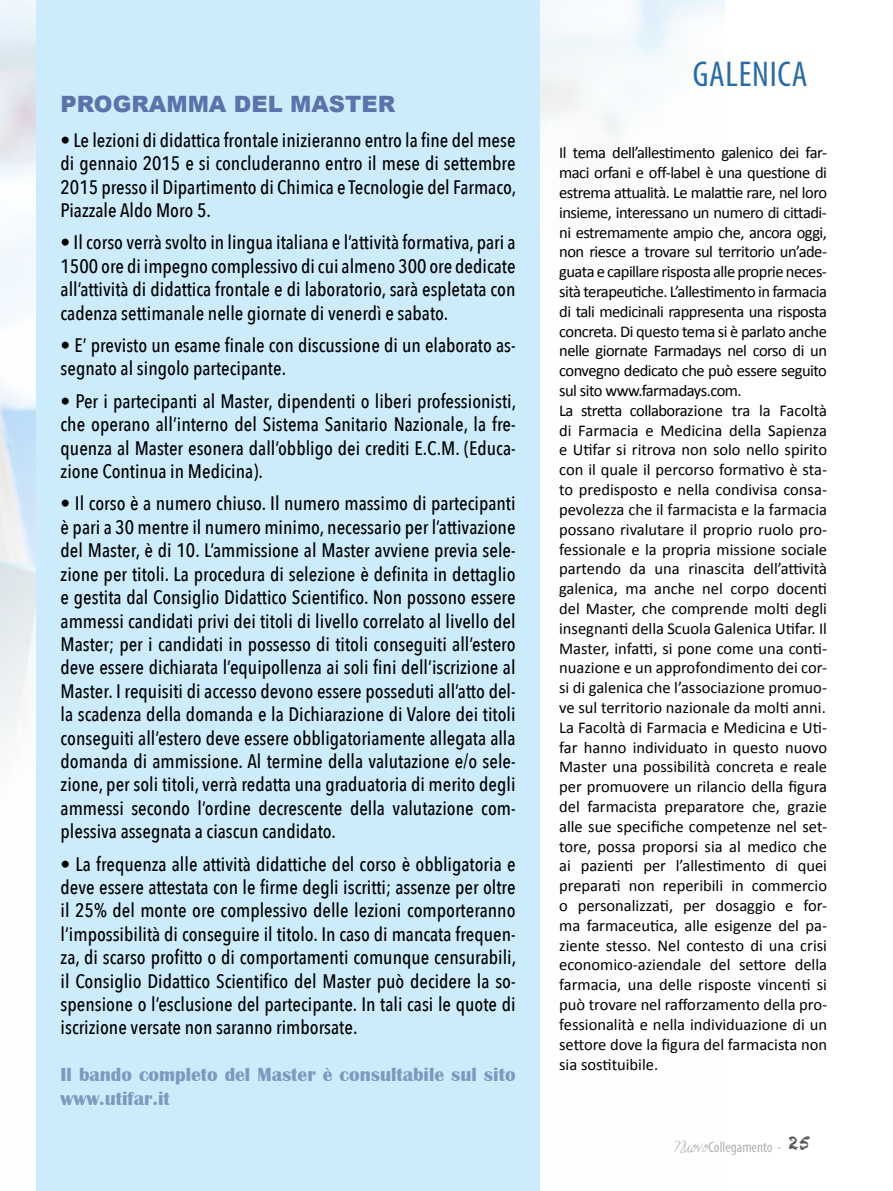
<style>
.page{position:relative;width:893px;height:1191px;background:#fff}
.page>*{position:absolute;margin:0;border:0;box-sizing:border-box;transform-origin:0 0}
.t1{font:condensed 36px "Myriad Pro";letter-spacing:.02em;color:#2a6ba7}
.t2{font:900 22.5px "Arial";color:#5974ab}
.t3{font:500 19.5px/23.4px "Avenir Next Condensed";color:#000;text-align:justify}
.t4{font:700 19.5px/23.4px "Britannic";color:#7e99bf}
.t5{font:16.5px/19.8px "Calibri";color:#000}
.t6{font:condensed 15px "Myriad Pro";color:#afb1b4}
.s1{font-family:"Sunshine In My Soul";font-stretch:normal}
</style>
<div class="page">
<div style="left:36px;top:0;width:504px;height:1191px;background:#ccecfc"></div>
<p class="t2" style="left:61px;top:87px;width:336px">PROGRAMMA DEL MASTER</p>
<p class="t3" style="left:61px;top:128px;width:457px">• Le lezioni di didattica frontale inizieranno entro la fine del mese di gennaio 2015 e si concluderanno entro il mese di settembre 2015 presso il Dipartimento di Chimica e Tecnologie del Farmaco, Piazzale Aldo Moro 5.</p>
<p class="t3" style="left:61px;top:231px;width:456px">• Il corso verrà svolto in lingua italiana e l’attività formativa, pari a 1500 ore di impegno complessivo di cui almeno 300 ore dedicate all’attività di didattica frontale e di laboratorio, sarà espletata con cadenza settimanale nelle giornate di venerdì e sabato.</p>
<p class="t3" style="left:61px;top:333px;width:456px">• E’ previsto un esame finale con discussione di un elaborato as&shy;segnato al singolo partecipante.</p>
<p class="t3" style="left:61px;top:389px;width:457px">• Per i partecipanti al Master, dipendenti o liberi professionisti, che operano all’interno del Sistema Sanitario Nazionale, la fre&shy;quenza al Master esonera dall’obbligo dei crediti E.C.M. (Educa&shy;zione Continua in Medicina).</p>
<p class="t3" style="left:61px;top:492px;width:456px">• Il corso è a numero chiuso. Il numero massimo di partecipanti è pari a 30 mentre il numero minimo, necessario per l’attivazione del Master, è di 10. L’ammissione al Master avviene previa sele&shy;zione per titoli. La procedura di selezione è definita in dettaglio e gestita dal Consiglio Didattico Scientifico. Non possono essere ammessi candidati privi dei titoli di livello correlato al livello del Master; per i candidati in possesso di titoli conseguiti all’estero deve essere dichiarata l’equipollenza ai soli fini dell’iscrizione al Master. I requisiti di accesso devono essere posseduti all’atto del&shy;la scadenza della domanda e la Dichiarazione di Valore dei titoli conseguiti all’estero deve essere obbligatoriamente allegata alla domanda di ammissione. Al termine della valutazione e/o sele&shy;zione, per soli titoli, verrà redatta una graduatoria di merito degli ammessi secondo l’ordine decrescente della valutazione com&shy;plessiva assegnata a ciascun candidato.</p>
<p class="t3" style="left:61px;top:852px;width:457px">• La frequenza alle attività didattiche del corso è obbligatoria e deve essere attestata con le firme degli iscritti; assenze per oltre il 25% del monte ore complessivo delle lezioni comporteranno l’impossibilità di conseguire il titolo. In caso di mancata frequen&shy;za, di scarso profitto o di comportamenti comunque censurabili, il Consiglio Didattico Scientifico del Master può decidere la so&shy;spensione o l’esclusione del partecipante. In tali casi le quote di iscrizione versate non saranno rimborsate.</p>
<p class="t4" style="left:61px;top:1063px;width:456px">Il bando completo del Master è consultabile sul sito www.utifar.it</p>
<h1 class="t1" style="left:693px;top:52px;width:116px">GALENICA</h1>
<p class="t5" style="left:559px;top:143px;width:269px">Il tema dell’allestimento galenico dei far&shy;maci orfani e off-label è una questione di estrema attualità. Le malattie rare, nel loro insieme, interessano un numero di cittadi&shy;ni estremamente ampio che, ancora oggi, non riesce a trovare sul territorio un’ade&shy;guata e capillare risposta alle proprie neces&shy;sità terapeutiche. L’allestimento in farmacia di tali medicinali rappresenta una risposta concreta. Di questo tema si è parlato anche nelle giornate Farmadays nel corso di un convegno dedicato che può essere seguito sul sito www.farmadays.com.<br>La stretta collaborazione tra la Facoltà di Farmacia e Medicina della Sapienza e Utifar si ritrova non solo nello spirito con il quale il percorso formativo è sta&shy;to predisposto e nella condivisa consa&shy;pevolezza che il farmacista e la farmacia possano rivalutare il proprio ruolo pro&shy;fessionale e la propria missione sociale partendo da una rinascita dell’attività galenica, ma anche nel corpo docenti del Master, che comprende molti degli insegnanti della Scuola Galenica Utifar. Il Master, infatti, si pone come una conti&shy;nuazione e un approfondimento dei cor&shy;si di galenica che l’associazione promuo&shy;ve sul territorio nazionale da molti anni.<br>La Facoltà di Farmacia e Medicina e Uti&shy;far hanno individuato in questo nuovo Master una possibilità concreta e reale per promuovere un rilancio della figura del farmacista preparatore che, grazie alle sue specifiche competenze nel set&shy;tore, possa proporsi sia al medico che ai pazienti per l’allestimento di quei preparati non reperibili in commercio o personalizzati, per dosaggio e for&shy;ma farmaceutica, alle esigenze del pa&shy;ziente stesso. Nel contesto di una crisi economico-aziendale del settore della farmacia, una delle risposte vincenti si può trovare nel rafforzamento della pro&shy;fessionalità e nella individuazione di un settore dove la figura del farmacista non sia sostituibile.</p>
<p class="t6" style="left:674px;top:1137px;width:138px"><span class="s1">Nuovo</span>Collegamento - <sup>25</sup></p>
</div>
